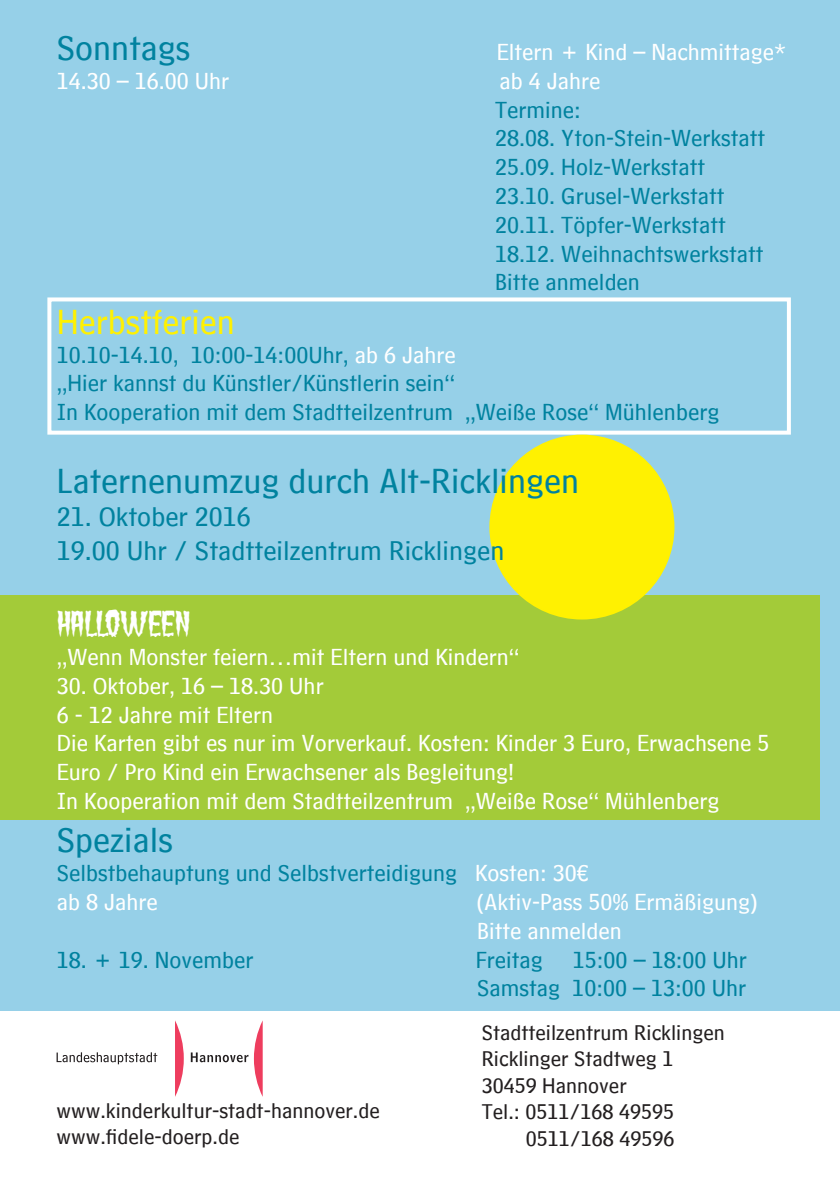
<style>
.page{position:relative;width:840px;height:1191px;background:#fff}
.page>*{position:absolute;margin:0;border:0;box-sizing:border-box;transform-origin:0 0}
.t1{font:36px "HM Text";color:#00829f}
.t2{font:36px "HM Text";color:#fff101}
.t3{font:36px "Green Fuz";color:#fff}
.t4{font:28px "HM Text";color:#00829f}
.t5{font:24px "HM Text";color:#00829f}
.t6{font:24px/28.8px "HM Text";color:#fff}
.t7{font:22px "HM Text";color:#231f20}
.s1{color:#fff}
</style>
<div class="page">
<div style="left:0;top:0;width:839px;height:1191px;background:#96d0e8"></div>
<div style="left:0;top:595px;width:818px;height:224px;background:#a3cb39"></div>
<div style="left:47px;top:297px;width:743px;height:137px;border:4px solid #fff"></div>
<div style="left:490px;top:435px;width:183px;height:183px;background:#fff101;border-radius:50%"></div>
<div style="left:0;top:1011px;width:839px;height:180px;background:#fff"></div>
<svg style="left:254px;top:1022px;width:8px;height:73px"></svg>
<svg style="left:175px;top:1020px;width:9px;height:76px"></svg>
<svg style="left:191px;top:1052px;width:57px;height:10px"></svg>
<svg style="left:57px;top:1052px;width:100px;height:12px"></svg>
<p class="t1" style="left:57px;top:16px;width:135px">Sonntags</p>
<p class="t6" style="left:496px;top:34px;width:291px">Eltern + Kind – Nachmittage*</p>
<p class="t6" style="left:57px;top:62px;width:174px">14.30 – 16.00 Uhr</p>
<p class="t6" style="left:499px;top:62px;width:102px">ab 4 Jahre</p>
<p class="t5" style="left:495px;top:88px;width:87px">Termine:</p>
<p class="t5" style="left:495px;top:117px;width:271px">28.08. Yton-Stein-Werkstatt</p>
<p class="t5" style="left:495px;top:146px;width:211px">25.09. Holz-Werkstatt</p>
<p class="t5" style="left:495px;top:175px;width:230px">23.10. Grusel-Werkstatt</p>
<p class="t5" style="left:495px;top:203px;width:232px">20.11. Töpfer-Werkstatt</p>
<p class="t5" style="left:495px;top:232px;width:269px">18.12. Weihnachtswerkstatt</p>
<p class="t5" style="left:495px;top:261px;width:146px">Bitte anmelden</p>
<p class="t2" style="left:57px;top:289px;width:179px">Herbstferien</p>
<p class="t5" style="left:57px;top:333px;width:400px">10.10-14.10, 10:00-14:00Uhr, <span class="s1">ab 6 Jahre</span></p>
<p class="t5" style="left:57px;top:362px;width:399px">„Hier kannst du Künstler/Künstlerin sein“</p>
<p class="t5" style="left:57px;top:391px;width:663px">In Kooperation mit dem Stadtteilzentrum „Weiße Rose“ Mühlenberg</p>
<p class="t1" style="left:57px;top:448px;width:523px">Laternenumzug durch Alt-Ricklingen</p>
<p class="t4" style="left:57px;top:492px;width:196px">21. Oktober 2016</p>
<p class="t4" style="left:57px;top:525px;width:449px">19.00 Uhr / Stadtteilzentrum Ricklingen</p>
<p class="t3" style="left:57px;top:607px;width:135px">HALLOWEEN</p>
<p class="t6" style="left:57px;top:638px;width:464px">„Wenn Monster feiern…mit Eltern und Kindern“</p>
<p class="t6" style="left:57px;top:667px;width:268px">30. Oktober, 16 – 18.30 Uhr</p>
<p class="t6" style="left:57px;top:696px;width:218px">6 - 12 Jahre mit Eltern</p>
<p class="t6" style="left:57px;top:725px;width:713px">Die Karten gibt es nur im Vorverkauf. Kosten: Kinder 3 Euro, Erwachsene 5<br>Euro / Pro Kind ein Erwachsener als Begleitung!</p>
<p class="t6" style="left:57px;top:782px;width:663px">In Kooperation mit dem Stadtteilzentrum „Weiße Rose“ Mühlenberg</p>
<p class="t1" style="left:57px;top:808px;width:117px">Spezials</p>
<p class="t5" style="left:57px;top:851px;width:536px">Selbstbehauptung und Selbstverteidigung <span class="s1">Kosten: 30€</span></p>
<p class="t6" style="left:57px;top:883px;width:102px">ab 8 Jahre</p>
<p class="t6" style="left:476px;top:883px;width:283px">(Aktiv-Pass 50% Ermäßigung)</p>
<p class="t6" style="left:477px;top:912px;width:146px">Bitte anmelden</p>
<p class="t5" style="left:57px;top:938px;width:198px">18. + 19. November</p>
<p class="t5" style="left:475px;top:938px;width:68px">Freitag</p>
<p class="t5" style="left:572px;top:938px;width:175px">15:00 – 18:00 Uhr</p>
<p class="t5" style="left:477px;top:967px;width:270px">Samstag 10:00 – 13:00 Uhr</p>
<p class="t7" style="left:56px;top:1090px;width:325px">www.kinderkultur-stadt-hannover.de</p>
<p class="t7" style="left:56px;top:1117px;width:184px">www.fidele-doerp.de</p>
<p class="t7" style="left:481px;top:1013px;width:244px">Stadtteilzentrum Ricklingen</p>
<p class="t7" style="left:481px;top:1039px;width:193px">Ricklinger Stadtweg 1</p>
<p class="t7" style="left:481px;top:1066px;width:146px">30459 Hannover</p>
<p class="t7" style="left:481px;top:1092px;width:194px">Tel.: 0511/168 49595</p>
<p class="t7" style="left:525px;top:1118px;width:150px">0511/168 49596</p>
</div>
